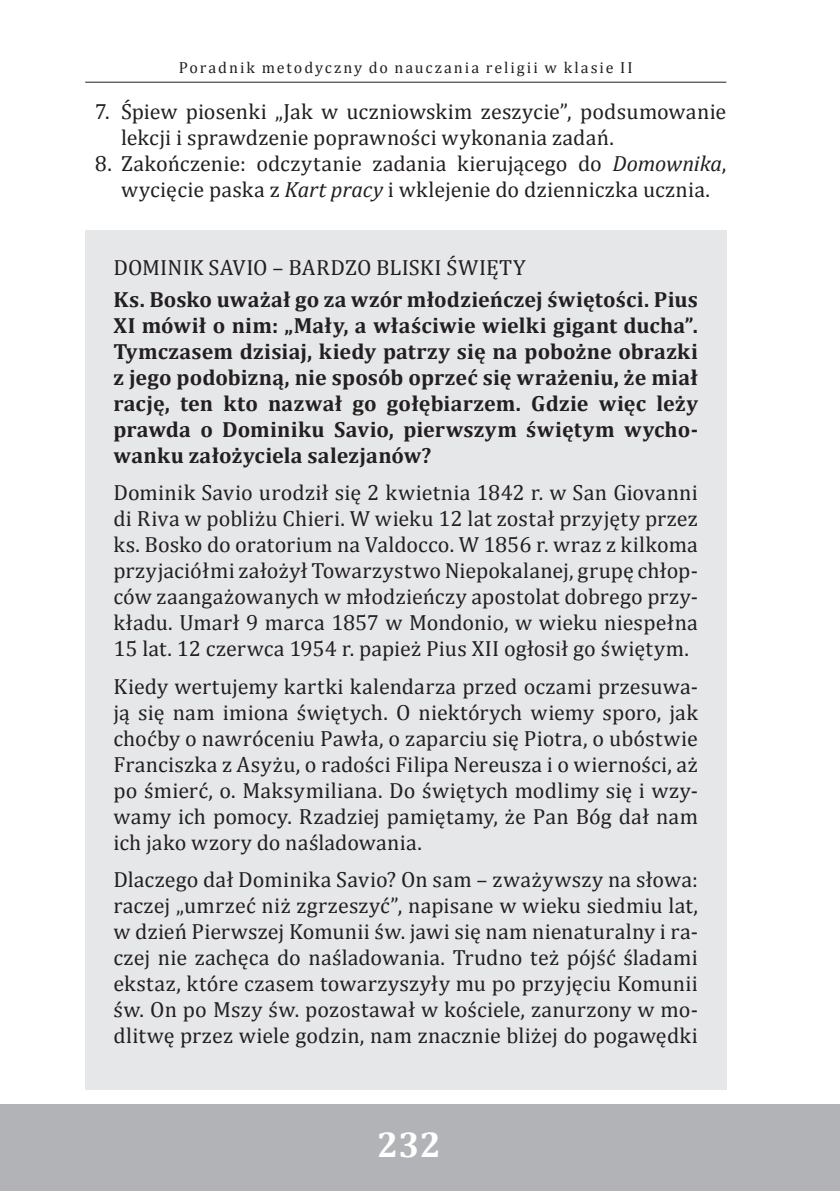
<style>
.page{position:relative;width:840px;height:1191px;background:#fff}
.page>*{position:absolute;margin:0;border:0;box-sizing:border-box;transform-origin:0 0}
.t1{font:700 36px "Cambria";color:#fff}
.t2{font:22px/26px "Cambria";letter-spacing:.005em;color:#231f20;text-align:justify}
.t3{font:700 22px/26px "Cambria";letter-spacing:.015em;color:#231f20;text-align:justify}
.t4{font:16px "Cambria";letter-spacing:.12em;color:#231f20}
.s1{font-style:italic}
</style>
<div class="page">
<div style="left:0;top:1104px;width:839px;height:87px;background:#b2b3b7"></div>
<hr style="left:85px;top:82px;width:640px;height:1px;background:#231f20">
<div style="left:85px;top:230px;width:641px;height:859px;background:#e6e7e9"></div>
<p class="t4" style="left:179px;top:58px;width:455px">Poradnik metodyczny do nauczania religii w klasie II</p>
<p class="t2" style="left:121px;top:99px;width:606px;text-indent:-26px">7. Śpiew piosenki „Jak w uczniowskim zeszycie”, podsumowanie lekcji i sprawdzenie poprawności wykonania zadań.</p>
<p class="t2" style="left:95px;top:151px;width:632px;text-align:center">8. Zakończenie: odczytanie zadania kierującego do <span class="s1">Domownika</span>, wycięcie paska z <span class="s1">Kart pracy</span> i wklejenie do dzienniczka ucznia.</p>
<p class="t2" style="left:113px;top:255px;width:413px">DOMINIK SAVIO – BARDZO BLISKI ŚWIĘTY</p>
<p class="t3" style="left:113px;top:286px;width:585px">Ks. Bosko uważał go za wzór młodzieńczej świętości. Pius XI mówił o nim: „Mały, a właściwie wielki gigant ducha”.<br>Tymczasem dzisiaj, kiedy patrzy się na pobożne obrazki z jego podobizną, nie sposób oprzeć się wrażeniu, że miał rację, ten kto nazwał go gołębiarzem. Gdzie więc leży prawda o Dominiku Savio, pierwszym świętym wycho&shy;wanku założyciela salezjanów?</p>
<p class="t2" style="left:113px;top:480px;width:585px">Dominik Savio urodził się 2 kwietnia 1842 r. w San Giovanni di Riva w pobliżu Chieri. W wieku 12 lat został przyjęty przez ks. Bosko do oratorium na Valdocco. W 1856 r. wraz z kilkoma przyjaciółmi założył Towarzystwo Niepokalanej, grupę chłop&shy;ców zaangażowanych w młodzieńczy apostolat dobrego przy&shy;kładu. Umarł 9 marca 1857 w Mondonio, w wieku niespełna 15 lat. 12 czerwca 1954 r. papież Pius XII ogłosił go świętym.</p>
<p class="t2" style="left:113px;top:673px;width:585px">Kiedy wertujemy kartki kalendarza przed oczami przesuwa&shy;ją się nam imiona świętych. O niektórych wiemy sporo, jak choćby o nawróceniu Pawła, o zaparciu się Piotra, o ubóstwie Franciszka z Asyżu, o radości Filipa Nereusza i o wierności, aż po śmierć, o. Maksymiliana. Do świętych modlimy się i wzy&shy;wamy ich pomocy. Rzadziej pamiętamy, że Pan Bóg dał nam ich jako wzory do naśladowania.</p>
<p class="t2" style="left:113px;top:866px;width:585px">Dlaczego dał Dominika Savio? On sam – zważywszy na słowa: raczej „umrzeć niż zgrzeszyć”, napisane w wieku siedmiu lat, w dzień Pierwszej Komunii św. jawi się nam nienaturalny i ra&shy;czej nie zachęca do naśladowania. Trudno też pójść śladami ekstaz, które czasem towarzyszyły mu po przyjęciu Komunii św. On po Mszy św. pozostawał w kościele, zanurzony w mo&shy;dlitwę przez wiele godzin, nam znacznie bliżej do pogawędki</p>
<h1 class="t1" style="left:377px;top:1118px;width:65px">232</h1>
</div>
